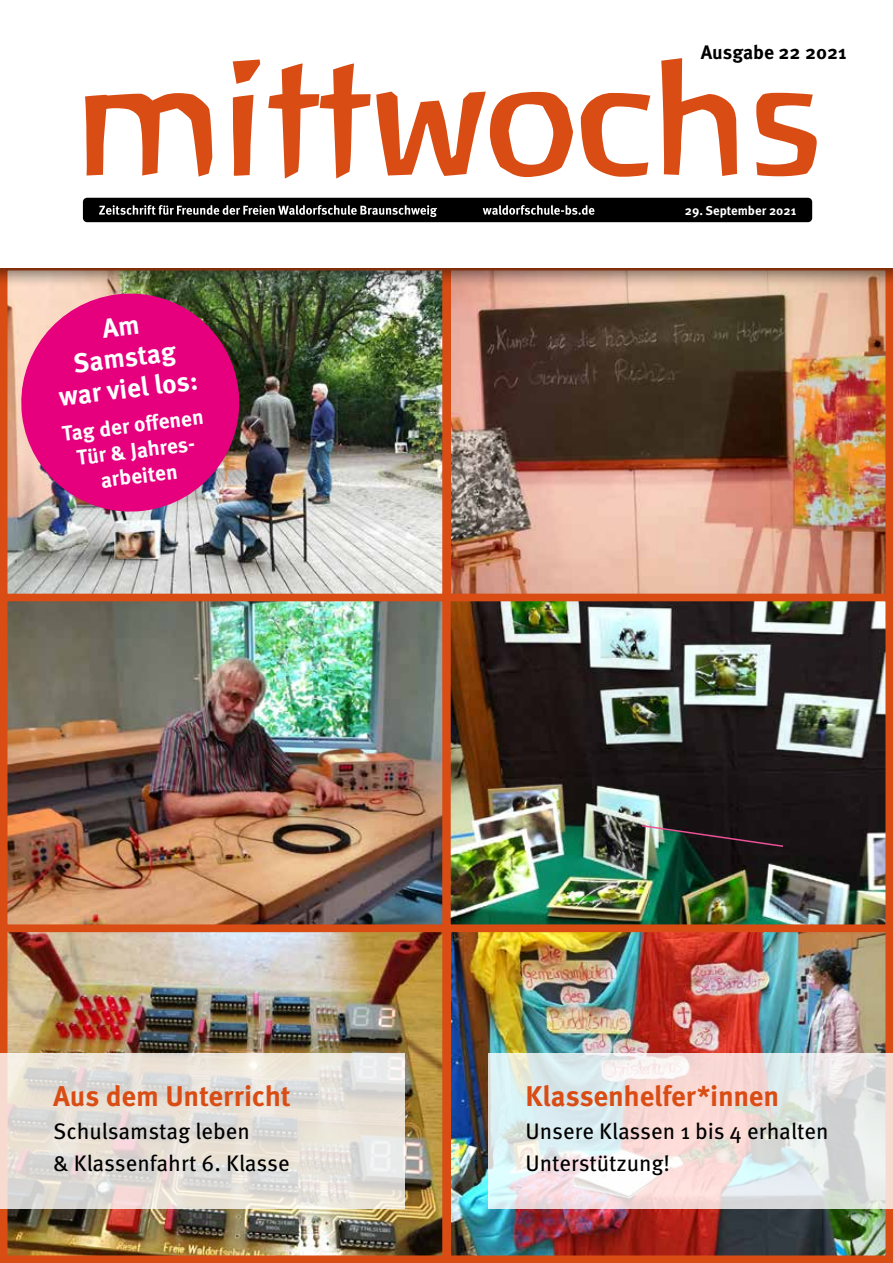
<style>
.page{position:relative;width:893px;height:1263px;background:#fff}
.page>*{position:absolute;margin:0;border:0;box-sizing:border-box;transform-origin:0 0}
.t1{font:700 28.5px "Meta Hebrew";letter-spacing:-.005em;color:#d94d15}
.t2{font:700 26.85px/31px "Meta Hebrew";color:#fff;text-align:center}
.t3{font:22.5px/32.7px "Meta Hebrew";color:#000}
.t4{font:700 21.15px/25.5px "Meta Hebrew";color:#fff;text-align:center}
.t5{font:700 19.5px "Meta Hebrew";color:#000}
.t6{font:700 12.75px "Meta Hebrew";color:#fff}
</style>
<div class="page">
<img style="left:9px;top:288px;width:432px;height:966px">
<div style="left:0;top:263px;width:450px;height:338px;border:8px solid #d94d15"></div>
<div style="left:0;top:594px;width:450px;height:338px;border:8px solid #d94d15"></div>
<div style="left:0;top:925px;width:450px;height:338px;border:8px solid #d94d15"></div>
<img style="left:452px;top:288px;width:432px;height:304px">
<div style="left:443px;top:263px;width:450px;height:338px;border:8px solid #d94d15"></div>
<img style="left:452px;top:603px;width:432px;height:320px">
<div style="left:443px;top:594px;width:450px;height:338px;border:8px solid #d94d15"></div>
<img style="left:452px;top:934px;width:432px;height:320px">
<div style="left:443px;top:925px;width:450px;height:338px;border:8px solid #d94d15"></div>
<svg style="left:640px;top:824px;width:145px;height:24px;background:#353434"></svg>
<div style="left:0;top:0;width:893px;height:288px;background:#000;opacity:.5"></div>
<div style="left:0;top:0;width:893px;height:268px;background:#fff"></div>
<div style="left:83px;top:198px;width:729px;height:24px;background:#000;border-radius:4px"></div>
<svg style="left:85px;top:58px;width:732px;height:121px"></svg>
<svg style="left:99px;top:205px;width:495px;height:12px"></svg>
<img style="left:15px;top:287px;width:231px;height:231px">
<svg style="left:0;top:1053px;width:405px;height:156px;background:#e4dfd8"></svg>
<svg style="left:488px;top:1053px;width:405px;height:156px;background:#e7e3e3"></svg>
<p class="t2" style="left:50px;top:320px;width:141px;rotate:-7deg">Am<br>Samstag war viel los:</p>
<p class="t4" style="left:61px;top:422px;width:144px;rotate:-7deg">Tag der offenen<br>Tür &amp; Jahres&shy;arbeiten</p>
<p class="t5" style="left:701px;top:40px;width:147px">Ausgabe 22 2021</p>
<p class="t6" style="left:685px;top:202px;width:113px">29. September 2021</p>
<p class="t1" style="left:53px;top:1078px;width:239px">Aus dem Unterricht</p>
<p class="t3" style="left:53px;top:1115px;width:238px">Schulsamstag leben<br>&amp; Klassenfahrt 6. Klasse</p>
<p class="t1" style="left:525px;top:1078px;width:255px">Klassenhelfer*innen</p>
<p class="t3" style="left:525px;top:1115px;width:305px">Unsere Klassen 1 bis 4 erhalten<br>Unterstützung!</p>
</div>
